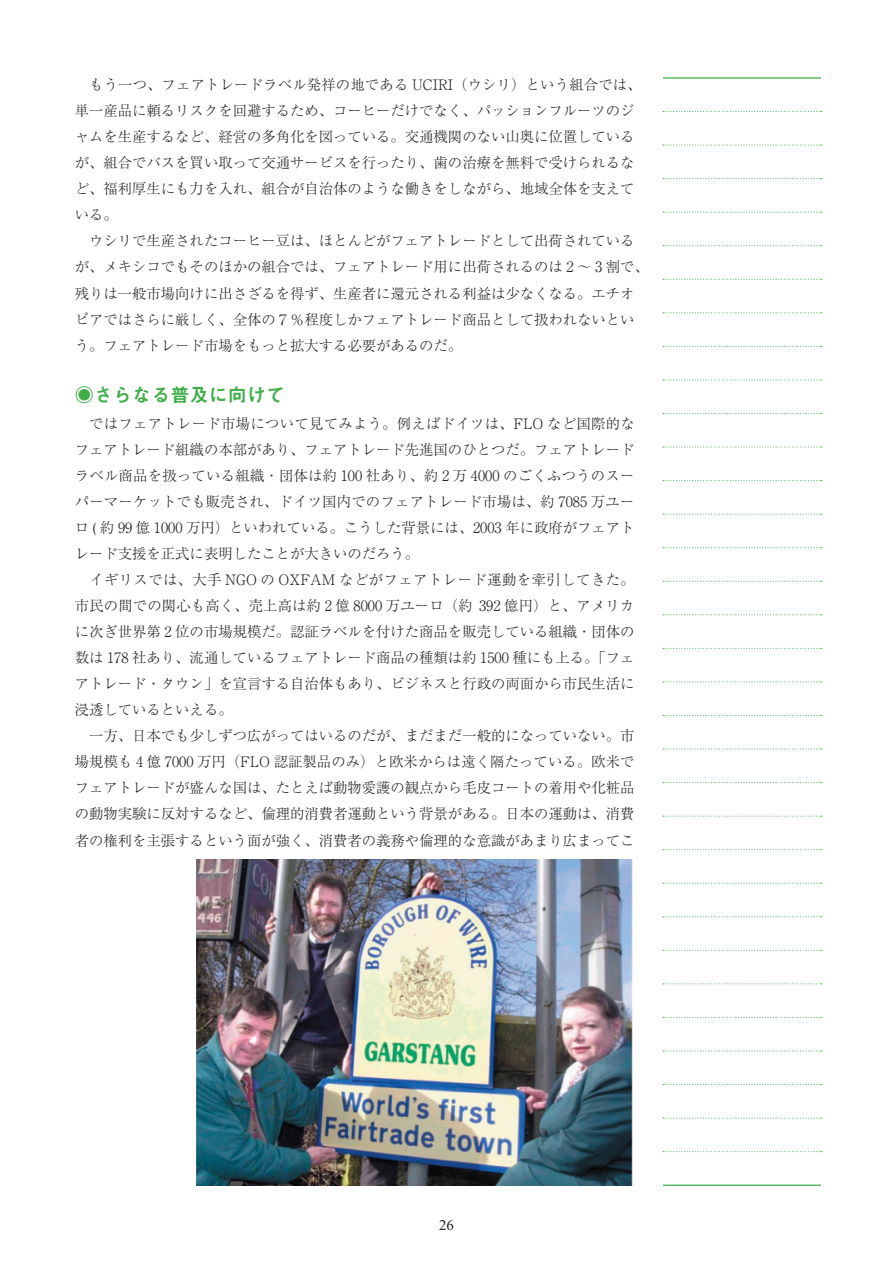
<style>
.page{position:relative;width:893px;height:1263px;background:#fff}
.page>*{position:absolute;margin:0;border:0;box-sizing:border-box;transform-origin:0 0}
.t1{font:19.2px "Midashi Go Pro MB31";color:#40ae49}
.t2{font:14.85px "Times New Roman";color:#231f20}
.t3{font:300 14.4px/26.1px "Ryumin Pro";color:#231f20;text-align:justify}
</style>
<div class="page">
<hr style="left:663px;top:1184px;width:158px;height:2px;background:#40ae49">
<svg style="left:663px;top:1151px;width:159px;height:1px"></svg>
<svg style="left:663px;top:1118px;width:159px;height:1px"></svg>
<svg style="left:663px;top:1084px;width:159px;height:1px"></svg>
<svg style="left:663px;top:1050px;width:159px;height:1px"></svg>
<svg style="left:663px;top:1017px;width:159px;height:1px"></svg>
<svg style="left:663px;top:983px;width:159px;height:1px"></svg>
<svg style="left:663px;top:950px;width:159px;height:1px"></svg>
<svg style="left:663px;top:916px;width:159px;height:1px"></svg>
<svg style="left:663px;top:883px;width:159px;height:1px"></svg>
<svg style="left:663px;top:849px;width:159px;height:1px"></svg>
<svg style="left:663px;top:816px;width:159px;height:1px"></svg>
<svg style="left:663px;top:782px;width:159px;height:1px"></svg>
<svg style="left:663px;top:749px;width:159px;height:1px"></svg>
<svg style="left:663px;top:715px;width:159px;height:1px"></svg>
<svg style="left:663px;top:681px;width:159px;height:1px"></svg>
<svg style="left:663px;top:648px;width:159px;height:1px"></svg>
<svg style="left:663px;top:614px;width:159px;height:1px"></svg>
<svg style="left:663px;top:581px;width:159px;height:1px"></svg>
<svg style="left:663px;top:547px;width:159px;height:1px"></svg>
<svg style="left:663px;top:514px;width:159px;height:1px"></svg>
<svg style="left:663px;top:480px;width:159px;height:1px"></svg>
<svg style="left:663px;top:447px;width:159px;height:1px"></svg>
<svg style="left:663px;top:413px;width:159px;height:1px"></svg>
<svg style="left:663px;top:379px;width:159px;height:1px"></svg>
<svg style="left:663px;top:346px;width:159px;height:1px"></svg>
<svg style="left:663px;top:312px;width:159px;height:1px"></svg>
<svg style="left:663px;top:279px;width:159px;height:1px"></svg>
<svg style="left:663px;top:245px;width:159px;height:1px"></svg>
<svg style="left:663px;top:212px;width:159px;height:1px"></svg>
<svg style="left:663px;top:178px;width:159px;height:1px"></svg>
<svg style="left:663px;top:145px;width:159px;height:1px"></svg>
<svg style="left:663px;top:111px;width:159px;height:1px"></svg>
<hr style="left:663px;top:77px;width:158px;height:2px;background:#40ae49">
<img style="left:197px;top:859px;width:435px;height:326px">
<p class="t3" style="left:75px;top:71px;width:568px;text-align:left;text-indent:14px">もう一つ、フェアトレードラベル発祥の地である UCIRI（ウシリ）という組合では、単一産品に頼るリスクを回避するため、コーヒーだけでなく、パッションフルーツのジャムを生産するなど、経営の多角化を図っている。交通機関のない山奥に位置しているが、組合でバスを買い取って交通サービスを行ったり、歯の治療を無料で受けられるなど、福利厚生にも力を入れ、組合が自治体のような働きをしながら、地域全体を支えている。</p>
<p class="t3" style="left:75px;top:227px;width:576px;text-align:left;text-indent:14px">ウシリで生産されたコーヒー豆は、ほとんどがフェアトレードとして出荷されているが、メキシコでもそのほかの組合では、フェアトレード用に出荷されるのは 2 ～ 3 割で、残りは一般市場向けに出さざるを得ず、生産者に還元される利益は少なくなる。エチオピアではさらに厳しく、全体の７％程度しかフェアトレード商品として扱われないという。フェアトレード市場をもっと拡大する必要があるのだ。</p>
<h1 class="t1" style="left:75px;top:379px;width:212px">◉さらなる普及に向けて</h1>
<p class="t3" style="left:75px;top:409px;width:561px;text-indent:14px">ではフェアトレード市場について見てみよう。例えばドイツは、FLO など国際的なフェアトレード組織の本部があり、フェアトレード先進国のひとつだ。フェアトレードラベル商品を扱っている組織・団体は約 100 社あり、約 2 万 4000 のごくふつうのスーパーマーケットでも販売され、ドイツ国内でのフェアトレード市場は、約 7085 万ユーロ ( 約 99 億 1000 万円）といわれている。こうした背景には、2003 年に政府がフェアトレード支援を正式に表明したことが大きいのだろう。</p>
<p class="t3" style="left:75px;top:565px;width:561px;text-indent:14px">イギリスでは、大手 NGO の OXFAM などがフェアトレード運動を牽引してきた。市民の間での関心も高く、売上高は約 2 億 8000 万ユーロ（約 392 億円）と、アメリカに次ぎ世界第 2 位の市場規模だ。認証ラベルを付けた商品を販売している組織・団体の数は 178 社あり、流通しているフェアトレード商品の種類は約 1500 種にも上る。「フェアトレード・タウン」を宣言する自治体もあり、ビジネスと行政の両面から市民生活に浸透しているといえる。</p>
<p class="t3" style="left:75px;top:722px;width:561px;text-indent:14px">一方、日本でも少しずつ広がってはいるのだが、まだまだ一般的になっていない。市場規模も 4 億 7000 万円（FLO 認証製品のみ）と欧米からは遠く隔たっている。欧米でフェアトレードが盛んな国は、たとえば動物愛護の観点から毛皮コートの着用や化粧品の動物実験に反対するなど、倫理的消費者運動という背景がある。日本の運動は、消費者の権利を主張するという面が強く、消費者の義務や倫理的な意識があまり広まってこ</p>
<p class="t2" style="left:439px;top:1217px;width:16px">26</p>
</div>
